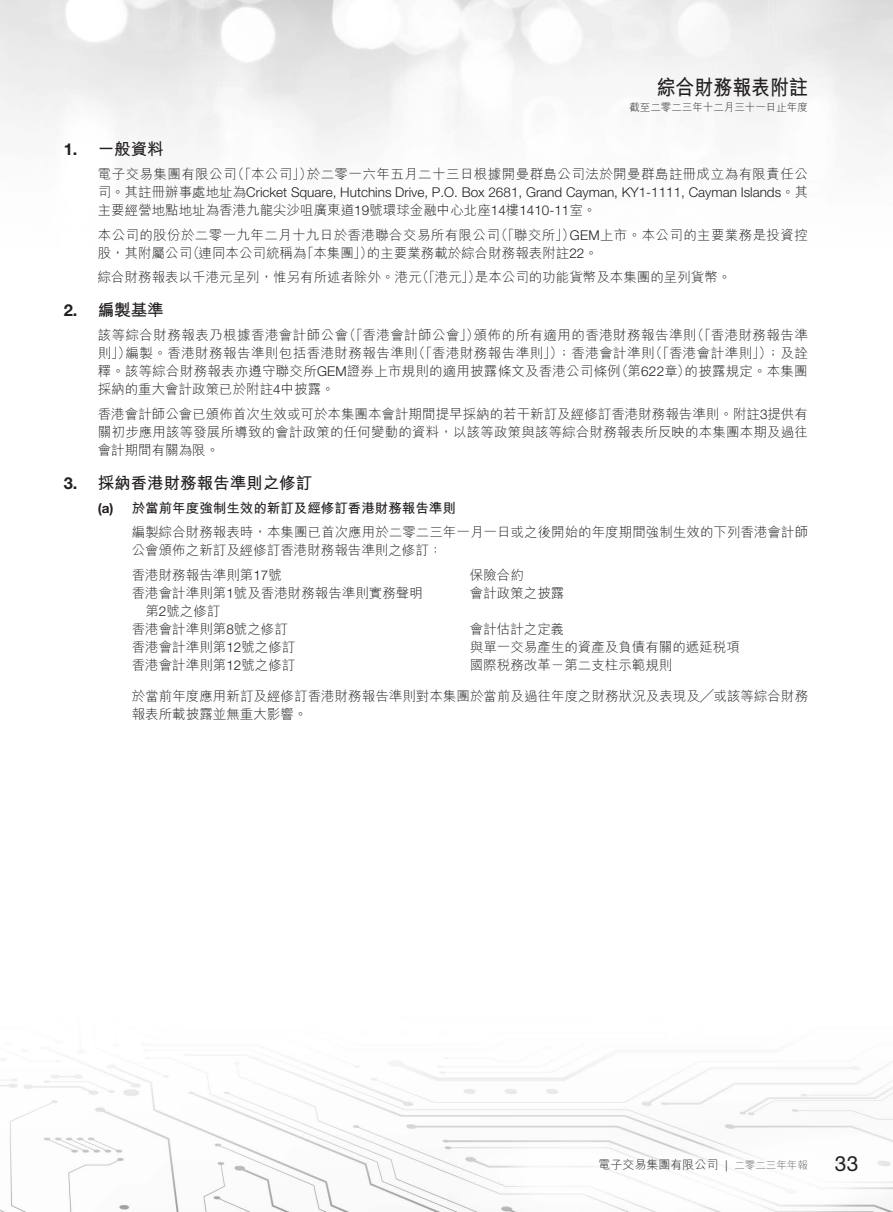
<style>
.page{position:relative;width:893px;height:1212px;background:#fff}
.page>*{position:absolute;margin:0;border:0;box-sizing:border-box;transform-origin:0 0}
.t1{font:700 21px "M Hei HK";color:#231f20;scale:.9 1}
.t2{font:21px "Helvetica Neue LT Std";color:#231f20}
.t3{font:700 16.5px "M Hei HK";color:#231f20}
.t4{font:300 13.5px/18px "M Hei HK";color:#231f20}
.t5{font:300 13.5px/24.5px "M Hei HK";letter-spacing:.03em;color:#231f20}
.t6{font:300 13.5px "Helvetica Neue LT Std";color:#231f20}
.t7{font:300 12px "M Hei HK";color:#231f20}
.t8{font:300 10.5px "M Hei HK";color:#231f20}
.s1{font-family:"Helvetica Neue LT Std"}
.s2{font-family:"M Hei HK"}
.s3{font-family:"Helvetica Neue LT Std";font-weight:700}
.s4{font-weight:700}
.s5{font-size:10.5px;color:#636366}
</style>
<div class="page">
<img style="left:0;top:0;width:893px;height:1212px">
<h1 class="t1" style="left:657px;top:72px;width:169px">綜合財務報表附註</h1>
<p class="t8" style="left:629px;top:100px;width:180px">截至二零二三年十二月三十一日止年度</p>
<p class="t3" style="left:64px;top:137px;width:102px"><span class="s1">1.</span> 一般資料</p>
<p class="t5" style="left:98px;top:162px;width:712px">電子交易集團有限公司（「本公司」）於二零一六年五月二十三日根據開曼群島公司法於開曼群島註冊成立為有限責任公</p>
<p class="t6" style="left:98px;top:184px;width:712px"><span class="s2">司。其註冊辦事處地址為</span>Cricket Square, Hutchins Drive, P.O. Box 2681, Grand Cayman, KY1-1111, Cayman Islands<span class="s2">。其</span></p>
<p class="t5" style="left:98px;top:198px;width:712px">主要經營地點地址為香港九龍尖沙咀廣東道<span class="s1">19</span>號環球金融中心北座<span class="s1">14</span>樓<span class="s1">1410-11</span>室。<br>本公司的股份於二零一九年二月十九日於香港聯合交易所有限公司（「聯交所」）<span class="s1">GEM</span>上市。本公司的主要業務是投資控</p>
<p class="t4" style="left:98px;top:240px;width:635px;line-height:24.5px">股，其附屬公司（連同本公司統稱為「本集團」）的主要業務載於綜合財務報表附註<span class="s1">22</span>。<br>綜合財務報表以千港元呈列，惟另有所述者除外。港元（「港元」）是本公司的功能貨幣及本集團的呈列貨幣。</p>
<p class="t3" style="left:64px;top:298px;width:102px"><span class="s1">2.</span> 編製基準</p>
<p class="t4" style="left:98px;top:326px;width:712px;text-align:justify">該等綜合財務報表乃根據香港會計師公會（「香港會計師公會」）頒佈的所有適用的香港財務報告準則（「香港財務報告準則」）編製。香港財務報告準則包括香港財務報告準則（「香港財務報告準則」）；香港會計準則（「香港會計準則」）；及詮釋。該等綜合財務報表亦遵守聯交所<span class="s1">GEM</span>證券上市規則的適用披露條文及香港公司條例（第<span class="s1">622</span>章）的披露規定。本集團採納的重大會計政策已於附註<span class="s1">4</span>中披露。</p>
<p class="t4" style="left:98px;top:404px;width:712px;text-align:justify">香港會計師公會已頒佈首次生效或可於本集團本會計期間提早採納的若干新訂及經修訂香港財務報告準則。附註<span class="s1">3</span>提供有關初步應用該等發展所導致的會計政策的任何變動的資料，以該等政策與該等綜合財務報表所反映的本集團本期及過往會計期間有關為限。</p>
<p class="t3" style="left:64px;top:470px;width:250px"><span class="s1">3.</span> 採納香港財務報告準則之修訂</p>
<p class="t4" style="left:132px;top:495px;width:678px;line-height:24.5px;text-indent:-34px"><span class="s3">(a)</span> <span class="s4">於當前年度強制生效的新訂及經修訂香港財務報告準則<br></span>編製綜合財務報表時，本集團已首次應用於二零二三年一月一日或之後開始的年度期間強制生效的下列香港會計師</p>
<p class="t4" style="left:132px;top:538px;width:312px;line-height:24.5px">公會頒佈之新訂及經修訂香港財務報告準則之修訂：香港財務報告準則第<span class="s1">17</span>號</p>
<p class="t4" style="left:470px;top:565px;width:55px">保險合約</p>
<p class="t4" style="left:145px;top:583px;width:279px;text-indent:-14px">香港會計準則第<span class="s1">1</span>號及香港財務報告準則實務聲明第<span class="s1">2</span>號之修訂</p>
<p class="t4" style="left:470px;top:583px;width:96px">會計政策之披露</p>
<p class="t4" style="left:132px;top:619px;width:158px">香港會計準則第<span class="s1">8</span>號之修訂</p>
<p class="t4" style="left:470px;top:619px;width:96px">會計估計之定義</p>
<p class="t4" style="left:132px;top:637px;width:165px">香港會計準則第<span class="s1">12</span>號之修訂</p>
<p class="t4" style="left:470px;top:637px;width:271px">與單一交易產生的資產及負債有關的遞延稅項</p>
<p class="t4" style="left:132px;top:655px;width:165px">香港會計準則第<span class="s1">12</span>號之修訂</p>
<p class="t4" style="left:470px;top:655px;width:204px">國際稅務改革－第二支柱示範規則</p>
<p class="t4" style="left:132px;top:686px;width:678px">於當前年度應用新訂及經修訂香港財務報告準則對本集團於當前及過往年度之財務狀況及表現及╱或該等綜合財務報表所載披露並無重大影響。</p>
<p class="t7" style="left:598px;top:1156px;width:211px">電子交易集團有限公司 | <span class="s5">二零二三年年報</span></p>
<h1 class="t2" style="left:835px;top:1151px;width:25px">33</h1>
</div>
